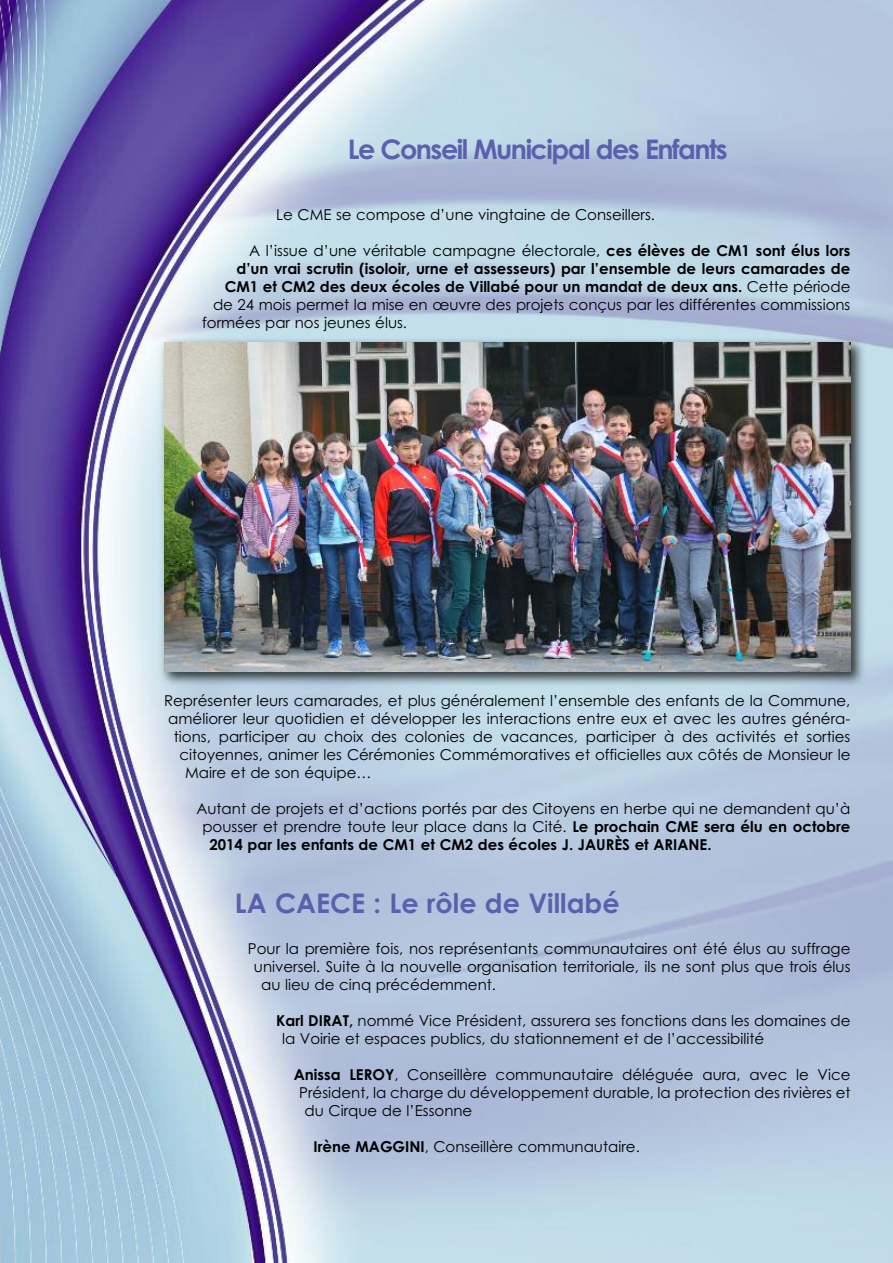
<style>
.page{position:relative;width:893px;height:1263px;background:#fff}
.page>*{position:absolute;margin:0;border:0;box-sizing:border-box;transform-origin:0 0}
.t1{font:700 27px "Century Gothic";letter-spacing:-.055em;color:#5a60ad}
.t2{font:700 27px "Century Gothic";color:#5a60ad}
.t3{font:15px/18px "Century Gothic";color:#000}
.t4{font:700 15px "Century Gothic";color:#000}
.s1{font-weight:700}
.s2{font-weight:400}
</style>
<div class="page">
<img style="left:0;top:0;width:892px;height:1263px">
<img style="left:157px;top:336px;width:713px;height:355px">
<img style="left:164px;top:343px;width:686px;height:328px">
<h1 class="t1" style="left:348px;top:134px;width:382px">Le Conseil Municipal des Enfants</h1>
<p class="t3" style="left:276px;top:205px;width:380px">Le CME se compose d’une vingtaine de Conseillers.</p>
<p class="t3" style="left:249px;top:241px;width:603px">A l’issue d’une véritable campagne électorale, <span class="s1">ces élèves de CM1 sont élus lors</span></p>
<p class="t4" style="left:236px;top:260px;width:615px">d’un vrai scrutin (isoloir, urne et assesseurs) par l’ensemble de leurs camarades de</p>
<p class="t4" style="left:225px;top:278px;width:627px">CM1 et CM2 des deux écoles de Villabé pour un mandat de deux ans. <span class="s2">Cette période</span></p>
<p class="t3" style="left:213px;top:295px;width:639px">de 24 mois permet la mise en œuvre des projets conçus par les différentes commissions</p>
<p class="t3" style="left:202px;top:313px;width:206px">formées par nos jeunes élus.</p>
<p class="t3" style="left:164px;top:691px;width:688px">Représenter leurs camarades, et plus généralement l’ensemble des enfants de la Commune,</p>
<p class="t3" style="left:168px;top:709px;width:684px">améliorer leur quotidien et développer les interactions entre eux et avec les autres généra-</p>
<p class="t3" style="left:174px;top:727px;width:678px">tions, participer au choix des colonies de vacances, participer à des activités et sorties</p>
<p class="t3" style="left:179px;top:745px;width:672px">citoyennes, animer les Cérémonies Commémoratives et officielles aux côtés de Monsieur le</p>
<p class="t3" style="left:185px;top:763px;width:188px">Maire et de son équipe…</p>
<p class="t3" style="left:196px;top:799px;width:656px">Autant de projets et d’actions portés par des Citoyens en herbe qui ne demandent qu’à</p>
<p class="t3" style="left:202px;top:817px;width:650px">pousser et prendre toute leur place dans la Cité. <span class="s1">Le prochain CME sera élu en octobre</span></p>
<p class="t4" style="left:209px;top:836px;width:504px">2014 par les enfants de CM1 et CM2 des écoles J. JAURèS et ARIANE.</p>
<h1 class="t2" style="left:235px;top:887px;width:386px">LA CAECE : Le rôle de Villabé</h1>
<p class="t3" style="left:248px;top:940px;width:604px">Pour la première fois, nos représentants communautaires ont été élus au suffrage</p>
<p class="t3" style="left:254px;top:958px;width:598px">universel. Suite à la nouvelle organisation territoriale, ils ne sont plus que trois élus</p>
<p class="t3" style="left:261px;top:976px;width:236px">au lieu de cinq précédemment.</p>
<p class="t3" style="left:282px;top:1012px;width:570px;text-indent:-6px"><span class="s1">Karl DIRAT,</span> nommé Vice Président, assurera ses fonctions dans les domaines de la Voirie et espaces publics, du stationnement et de l’accessibilité</p>
<p class="t3" style="left:294px;top:1066px;width:558px"><span class="s1">Anissa LEROY</span>, Conseillère communautaire déléguée aura, avec le Vice</p>
<p class="t3" style="left:299px;top:1084px;width:553px">Président, la charge du développement durable, la protection des rivières et</p>
<p class="t3" style="left:305px;top:1102px;width:169px">du Cirque de l’Essonne</p>
<p class="t3" style="left:314px;top:1138px;width:328px"><span class="s1">Irène MAGGINI</span>, Conseillère communautaire.</p>
</div>
